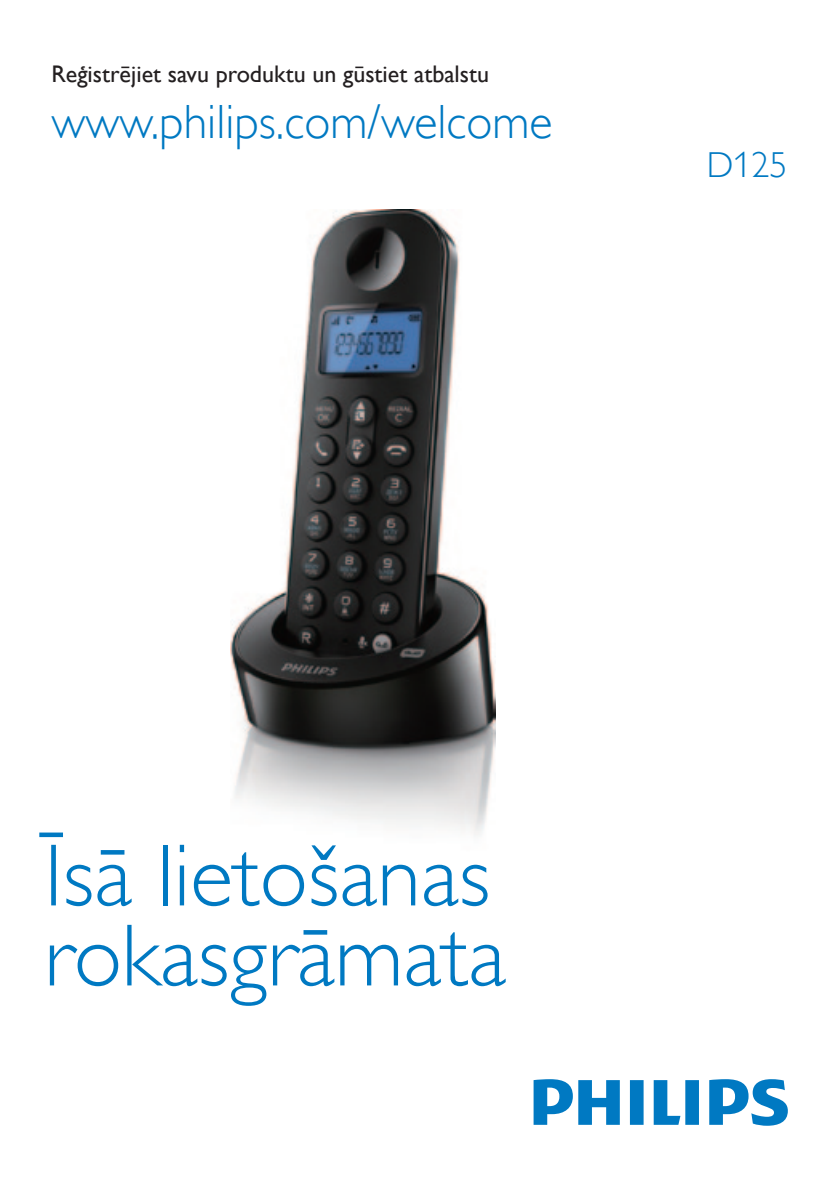
<style>
.page{position:relative;width:840px;height:1191px;background:#fff}
.page>*{position:absolute;margin:0;border:0;box-sizing:border-box;transform-origin:0 0}
.t1{font:88.8px/80px "Gill Sans Alt One WGL Light";color:#0079c2}
.t2{font:48px "Gill Sans Alt One WGL Light";color:#0079c2}
.t3{font:36px "Gill Sans Alt One WGL Light";color:#0079c2}
.t4{font:24px "Gill Sans Alt One WGL";color:#231f20}
</style>
<div class="page">
<img style="left:230px;top:209px;width:265px;height:626px">
<svg style="left:533px;top:1079px;width:254px;height:46px"></svg>
<p class="t4" style="left:51px;top:57px;width:439px">Reģistrējiet savu produktu un gūstiet atbalstu</p>
<h2 class="t2" style="left:51px;top:90px;width:502px">www.philips.com/welcome</h2>
<h3 class="t3" style="left:706px;top:141px;width:82px">D125</h3>
<h1 class="t1" style="left:44px;top:836px;width:463px">Īsā lietošanas rokasgrāmata</h1>
</div>
